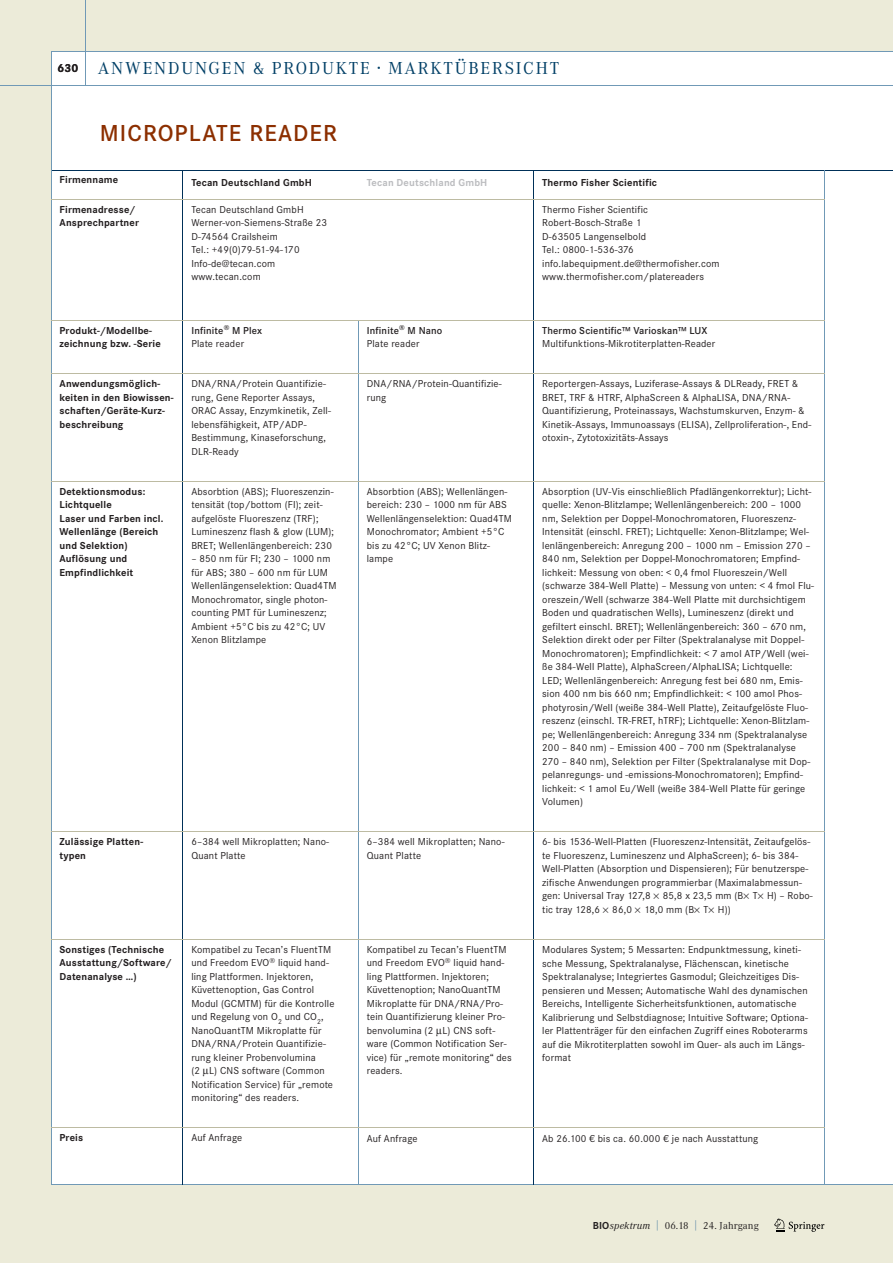
<style>
.page{position:relative;width:893px;height:1263px;background:#ecebd9}
.page>*{position:absolute;margin:0;border:0;box-sizing:border-box;transform-origin:0 0}
.t1{font:600 24px "Corporate S";letter-spacing:.045em;color:#8c2f01}
.t2{font:18px "Corporate A";letter-spacing:.1em;color:#003f66}
.t3{font:10.5px/13.5px "Corporate S";letter-spacing:.015em;color:#231f20}
.t4{font:700 10.5px/13.5px "Corporate S";letter-spacing:.015em;color:#231f20}
.t5{font:600 10.5px/13.5px "Corporate S";letter-spacing:.015em;color:#231f20}
.t6{font:10.5px "Corporate A";letter-spacing:.015em;color:#231f20}
.t7{font:700 10.5px "Corporate S";letter-spacing:.015em;color:#bcbdc0}
.s1{font-family:"Corporate S";font-weight:700;font-size:12px;color:#231f20}
.s2{font-weight:400}
.s3{font-family:"Corporate S";font-weight:700}
.s4{font-style:italic}
.s5{color:#5484a5}
</style>
<div class="page">
<div style="left:51px;top:51px;width:842px;height:1133px;background:#fff"></div>
<hr style="left:0;top:85px;width:893px;height:1px;background:#7099b6">
<hr style="left:51px;top:1184px;width:842px;height:1px;background:#7099b6">
<hr style="left:85px;top:0;width:1px;height:85px;background:#7099b6">
<hr style="left:51px;top:170px;width:842px;height:1px;background:#003058">
<hr style="left:51px;top:51px;width:842px;height:1px;background:#7099b6">
<hr style="left:825px;top:170px;width:1px;height:1014px;background:#7099b6">
<hr style="left:51px;top:51px;width:1px;height:1133px;background:#7099b6">
<hr style="left:182px;top:170px;width:1px;height:1014px;background:#003058">
<hr style="left:358px;top:320px;width:1px;height:864px;background:#7099b6">
<hr style="left:533px;top:170px;width:1px;height:1014px;background:#003058">
<hr style="left:51px;top:199px;width:774px;height:1px;background:#bdbba2">
<hr style="left:51px;top:320px;width:774px;height:1px;background:#bdbba2">
<hr style="left:51px;top:373px;width:774px;height:1px;background:#bdbba2">
<hr style="left:51px;top:481px;width:774px;height:1px;background:#bdbba2">
<hr style="left:51px;top:831px;width:774px;height:1px;background:#bdbba2">
<hr style="left:51px;top:939px;width:774px;height:1px;background:#bdbba2">
<hr style="left:51px;top:1127px;width:774px;height:1px;background:#bdbba2">
<svg style="left:774px;top:1218px;width:50px;height:14px"></svg>
<h2 class="t2" style="left:58px;top:62px;width:503px"><span class="s1">630</span> ANWENDUNGEN &amp; PRODUKTE · MARKTÜBERSICHT</h2>
<h1 class="t1" style="left:100px;top:125px;width:239px">MICROPLATE READER</h1>
<p class="t4" style="left:191px;top:176px;width:122px">Tecan Deutschland GmbH</p>
<p class="t3" style="left:191px;top:203px;width:137px">Tecan Deutschland GmbH<br>Werner-von-Siemens-Straße 23<br>D-74564 Crailsheim<br>Tel.: +49(0)79-51-94-170<br>Info-de@tecan.com www.tecan.com</p>
<p class="t4" style="left:60px;top:174px;width:60px">Firmenname</p>
<p class="t4" style="left:60px;top:204px;width:81px">Firmenadresse/<br>Ansprechpartner</p>
<p class="t4" style="left:60px;top:324px;width:103px">Produkt-/Modellbe&shy;zeichnung bzw. -Serie</p>
<p class="t4" style="left:60px;top:378px;width:116px">Anwendungsmöglich - keiten in den Bio wissen - schaften/ Geräte-Kurz - beschreibung</p>
<p class="t4" style="left:60px;top:485px;width:105px">Detektionsmodus:<br>Lichtquelle<br>Laser und Farben incl.<br>Wellenlänge (Bereich und Selektion)<br>Auflösung und<br>Empfindlichkeit</p>
<p class="t5" style="left:191px;top:324px;width:72px">Infinite<sup>®</sup> M Plex<br><span class="s2">Plate reader</span></p>
<p class="t3" style="left:191px;top:378px;width:141px">DNA/RNA/Protein Quantifizie&shy;rung, Gene Reporter Assays,<br>ORAC Assay, Enzymkinetik, Zell&shy;lebensfähigkeit, ATP/ADP-<br>Bestimmung, Kinaseforschung,<br>DLR-Ready</p>
<p class="t3" style="left:191px;top:486px;width:144px">Absorbtion (ABS); Fluoreszenzin&shy;tensität (top/bottom (FI); zeit&shy;aufgelöste Fluoreszenz (TRF); Lumineszenz flash &amp; glow (LUM); BRET; Wellenlängenbereich: 230</p>
<p class="t3" style="left:191px;top:553px;width:147px">– 850 nm für FI; 230 – 1000 nm für ABS; 380 – 600 nm für LUM<br>Wellenlängenselektion: Quad4TM<br>Monochromator, single photon&shy;counting PMT für Lumineszenz;<br>Ambient +5°C bis zu 42°C; UV<br>Xenon Blitzlampe</p>
<p class="t7" style="left:367px;top:179px;width:122px">Tecan Deutschland GmbH</p>
<p class="t5" style="left:367px;top:324px;width:77px">Infinite<sup>®</sup> M Nano<br><span class="s2">Plate reader</span></p>
<p class="t3" style="left:367px;top:378px;width:136px">DNA/RNA/Protein-Quantifizie&shy;rung</p>
<p class="t3" style="left:367px;top:486px;width:147px">Absorbtion (ABS); Wellenlängen&shy;bereich: 230 – 1000 nm für ABS<br>Wellenlängenselektion: Quad4TM<br>Monochromator; Ambient +5°C bis zu 42°C; UV Xenon Blitz - lampe</p>
<p class="t4" style="left:60px;top:836px;width:85px">Zulässige Platten - typen</p>
<p class="t3" style="left:191px;top:836px;width:139px">6–384 well Mikroplatten; Nano-<br>Quant Platte</p>
<p class="t3" style="left:367px;top:836px;width:139px">6–384 well Mikroplatten; Nano-<br>Quant Platte</p>
<p class="t4" style="left:60px;top:944px;width:114px">Sonstiges (Technische<br>Ausstattung/Software/<br>Datenanalyse …)</p>
<p class="t4" style="left:60px;top:1132px;width:25px">Preis</p>
<p class="t3" style="left:191px;top:944px;width:145px">Kompatibel zu Tecan’s FluentTM und Freedom EVO<sup>®</sup> liquid hand&shy;ling Plattformen. Injektoren,<br>Küvettenoption, Gas Control<br>Modul (GCMTM) für die Kontrolle und Regelung von O<sub>2</sub> und CO<sub>2</sub>,<br>NanoQuantTM Mikroplatte für<br>DNA/RNA/Protein Quantifizie&shy;rung kleiner Probenvolumina<br>(2 L) CNS software (Common<br>Notification Service) für „remote monitoring“ des readers.</p>
<p class="t3" style="left:191px;top:1132px;width:52px">Auf Anfrage</p>
<p class="t3" style="left:367px;top:944px;width:147px">Kompatibel zu Tecan’s FluentTM und Freedom EVO<sup>®</sup> liquid hand&shy;ling Plattformen. Injektoren;<br>Küvettenoption; NanoQuantTM<br>Mikroplatte für DNA/RNA/Pro&shy;tein Quantifizierung kleiner Pro&shy;benvolumina (2 L) CNS soft&shy;ware (Common Notification Ser&shy;vice) für „remote monitoring“ des readers.</p>
<p class="t3" style="left:367px;top:1132px;width:52px">Auf Anfrage</p>
<p class="t4" style="left:542px;top:176px;width:116px">Thermo Fisher Scientific</p>
<p class="t3" style="left:542px;top:203px;width:179px">Thermo Fisher Scientific<br>Robert-Bosch-Straße 1<br>D-63505 Langenselbold<br>Tel.: 0800-1-536-376 info.labequipment.de@thermofisher.com www.thermofisher.com/platereaders</p>
<p class="t5" style="left:542px;top:324px;width:167px">Thermo Scientific™ Varioskan™ LUX</p>
<p class="t3" style="left:542px;top:338px;width:175px">Multifunktions-Mikrotiterplatten-Reader</p>
<p class="t3" style="left:542px;top:378px;width:270px">Reportergen-Assays, Luziferase-Assays &amp; DLReady, FRET &amp; BRET, TRF &amp; HTRF, AlphaScreen &amp; AlphaLISA, DNA/RNA-Quantifizierung, Proteinassays, Wachstumskurven, Enzym- &amp; Kinetik-Assays, Immunoassays (ELISA), Zellproliferation-, End&shy;otoxin-, Zytotoxizitäts-Assays</p>
<p class="t3" style="left:542px;top:486px;width:273px">Absorption (UV-Vis einschließlich Pfadlängenkorrektur); Licht&shy;quelle: Xenon-Blitzlampe; Wellenlängenbereich: 200 – 1000 nm, Selektion per Doppel-Monochromatoren, Fluoreszenz-Intensität (einschl. FRET); Lichtquelle: Xenon-Blitzlampe; Wel&shy;lenlängenbereich: Anregung 200 – 1000 nm – Emission 270 – 840 nm, Selektion per Doppel-Monochromatoren; Empfind&shy;lichkeit: Messung von oben: &lt; 0,4 fmol Fluoreszein/Well (schwarze 384-Well Platte) – Messung von unten: &lt; 4 fmol Flu&shy;oreszein/Well (schwarze 384-Well Platte mit durchsichtigem Boden und quadratischen Wells), Lumineszenz (direkt und gefiltert einschl. BRET); Wellenlängenbereich: 360 – 670 nm, Selektion direkt oder per Filter (Spektralanalyse mit Doppel-Monochromatoren); Empfindlichkeit: &lt; 7 amol ATP/Well (wei&shy;ße 384-Well Platte), AlphaScreen/AlphaLISA; Lichtquelle:<br>LED; Wellenlängenbereich: Anregung fest bei 680 nm, Emis&shy;sion 400 nm bis 660 nm; Empfindlichkeit: &lt; 100 amol Phos&shy;photyrosin/Well (weiße 384-Well Platte), Zeitaufgelöste Fluo&shy;reszenz (einschl. TR-FRET, hTRF); Lichtquelle: Xenon-Blitzlam&shy;pe; Wellenlängenbereich: Anregung 334 nm (Spektralanalyse 200 – 840 nm) – Emission 400 – 700 nm (Spektralanalyse 270 – 840 nm), Selektion per Filter (Spektralanalyse mit Dop&shy;pelanregungs- und -emissions-Monochromatoren); Empfind&shy;lichkeit: &lt; 1 amol Eu/Well (weiße 384-Well Platte für geringe Volumen)</p>
<p class="t3" style="left:542px;top:836px;width:272px">6- bis 1536-Well-Platten (Fluoreszenz-Intensität, Zeitaufgelös&shy;te Fluoreszenz, Lumineszenz und AlphaScreen); 6- bis 384- Well-Platten (Absorption und Dispensieren); Für benutzerspe&shy;zifische Anwendungen programmierbar (Maximalabmessun&shy;gen: Universal Tray 127,8 85,8 x 23,5 mm (B T H) – Robo&shy;tic tray 128,6 86,0 18,0 mm (B T H))</p>
<p class="t3" style="left:542px;top:944px;width:267px">Modulares System; 5 Messarten: Endpunktmessung, kineti&shy;sche Messung, Spektralanalyse, Flächenscan, kinetische Spektralanalyse; Integriertes Gasmodul; Gleichzeitiges Dis&shy;pensieren und Messen; Automatische Wahl des dynamischen Bereichs, Intelligente Sicherheitsfunktionen, automatische Kalibrierung und Selbstdiagnose; Intuitive Software; Optiona&shy;ler Plattenträger für den einfachen Zugriff eines Roboterarms auf die Mikrotiterplatten sowohl im Quer- als auch im Längs&shy;format</p>
<p class="t3" style="left:542px;top:1132px;width:218px">Ab 26.100 € bis ca. 60.000 € je nach Ausstattung</p>
<p class="t6" style="left:593px;top:1221px;width:168px"><span class="s3">BIO</span><span class="s4">spektrum</span> <span class="s5">|</span> 06.18 <span class="s5">|</span> 24. Jahrgang</p>
</div>
